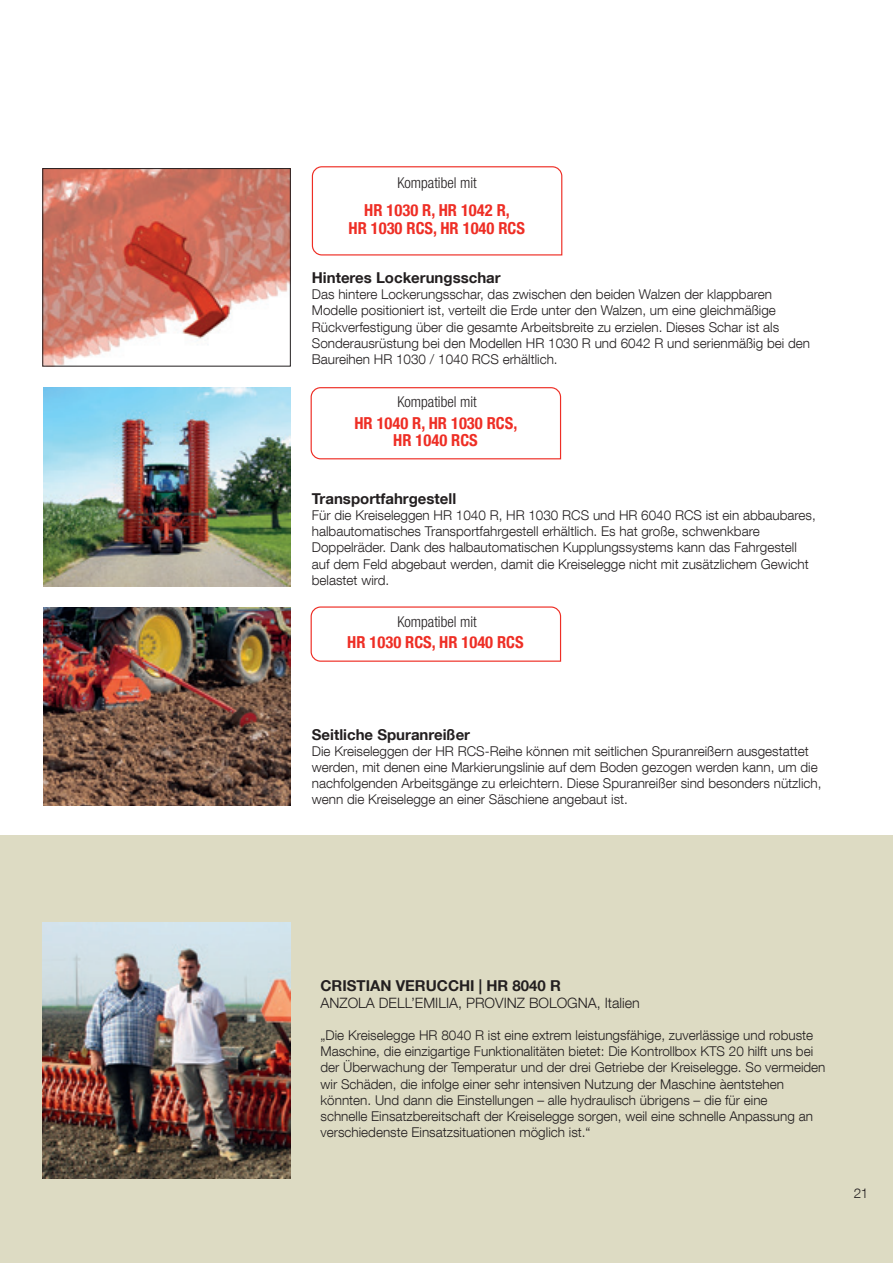
<style>
.page{position:relative;width:893px;height:1263px;background:#fff}
.page>*{position:absolute;margin:0;border:0;box-sizing:border-box;transform-origin:0 0}
.t1{font:700 condensed 16.5px/17.7px "Helvetica Neue LT Com";color:#ee2e25;text-align:center}
.t2{font:700 15px "Helvetica Neue LT Com";color:#231f20}
.t3{font:300 condensed 15px "Helvetica Neue LT Com";color:#231f20}
.t4{font:300 14.25px "Helvetica Neue LT Com";color:#231f20}
.t5{font:300 13.5px/16.2px "Helvetica Neue LT Com";color:#231f20}
</style>
<div class="page">
<div style="left:0;top:835px;width:893px;height:428px;background:#dddbc3"></div>
<img style="left:45px;top:170px;width:244px;height:194px">
<div style="left:43px;top:168px;width:248px;height:198px;border:1px solid #231f20"></div>
<img style="left:43px;top:388px;width:247px;height:198px">
<img style="left:43px;top:608px;width:247px;height:198px">
<img style="left:42px;top:922px;width:248px;height:256px">
<svg style="left:311px;top:166px;width:252px;height:90px"></svg>
<svg style="left:310px;top:387px;width:252px;height:73px"></svg>
<svg style="left:310px;top:606px;width:252px;height:56px"></svg>
<p class="t3" style="left:397px;top:174px;width:81px">Kompatibel mit</p>
<p class="t1" style="left:349px;top:202px;width:178px">HR 1030 R, HR 1042 R,<br>HR 1030 RCS, HR 1040 RCS</p>
<p class="t2" style="left:312px;top:268px;width:190px">Hinteres Lockerungsschar</p>
<p class="t5" style="left:312px;top:286px;width:500px">Das hintere Lockerungsschar, das zwischen den beiden Walzen der klappbaren Modelle positioniert ist, verteilt die Erde unter den Walzen, um eine gleichmäßige Rückverfestigung über die gesamte Arbeitsbreite zu erzielen. Dieses Schar ist als Sonderausrüstung bei den Modellen HR 1030 R und 6042 R und serienmäßig bei den Baureihen HR 1030 / 1040 RCS erhältlich.</p>
<p class="t3" style="left:397px;top:393px;width:81px">Kompatibel mit</p>
<p class="t1" style="left:354px;top:414px;width:164px">HR 1040 R, HR 1030 RCS,<br>HR 1040 RCS</p>
<p class="t2" style="left:312px;top:489px;width:146px">Transportfahrgestell</p>
<p class="t5" style="left:312px;top:507px;width:505px">Für die Kreiseleggen HR 1040 R, HR 1030 RCS und HR 6040 RCS ist ein abbaubares, halbautomatisches Transportfahrgestell erhältlich. Es hat große, schwenkbare Doppelräder. Dank des halbautomatischen Kupplungssystems kann das Fahrgestell auf dem Feld abgebaut werden, damit die Kreiselegge nicht mit zusätzlichem Gewicht belastet wird.</p>
<p class="t3" style="left:397px;top:613px;width:81px">Kompatibel mit</p>
<p class="t1" style="left:347px;top:634px;width:178px">HR 1030 RCS, HR 1040 RCS</p>
<p class="t2" style="left:312px;top:725px;width:160px">Seitliche Spuranreißer</p>
<p class="t5" style="left:312px;top:743px;width:511px">Die Kreiseleggen der HR RCS-Reihe können mit seitlichen Spuranreißern ausgestattet werden, mit denen eine Markierungslinie auf dem Boden gezogen werden kann, um die nachfolgenden Arbeitsgänge zu erleichtern. Diese Spuranreißer sind besonders nützlich, wenn die Kreiselegge an einer Säschiene angebaut ist.</p>
<p class="t2" style="left:321px;top:976px;width:242px">CRISTIAN VERUCCHI | HR 8040 R</p>
<p class="t4" style="left:321px;top:994px;width:321px">ANZOLA DELL’EMILIA, PROVINZ BOLOGNA, Italien</p>
<p class="t5" style="left:321px;top:1027px;width:506px">„Die Kreiselegge HR 8040 R ist eine extrem leistungsfähige, zuverlässige und robuste Maschine, die einzigartige Funktionalitäten bietet: Die Kontrollbox KTS 20 hilft uns bei der Überwachung der Temperatur und der drei Getriebe der Kreiselegge. So vermeiden wir Schäden, die infolge einer sehr intensiven Nutzung der Maschine àentstehen könnten. Und dann die Einstellungen – alle hydraulisch übrigens – die für eine<br>schnelle Einsatzbereitschaft der Kreiselegge sorgen, weil eine schnelle Anpassung an verschiedenste Einsatzsituationen möglich ist.“</p>
<p class="t5" style="left:854px;top:1185px;width:16px">21</p>
</div>
